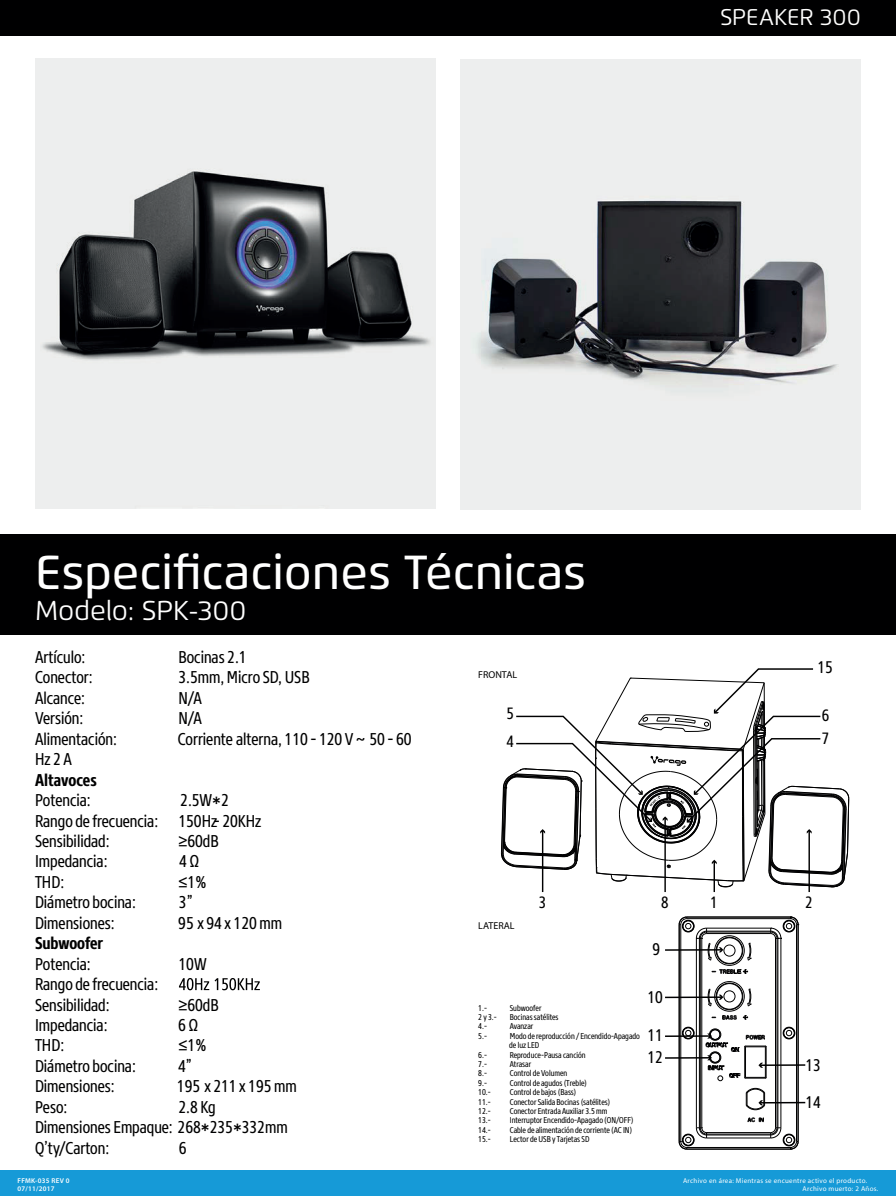
<style>
.page{position:relative;width:896px;height:1196px;background:#fff}
.page>*{position:absolute;margin:0;border:0;box-sizing:border-box;transform-origin:0 0}
.t1{font:500 47.69px "Flexo";color:#fff}
.t2{font:27.21px "Flexo";color:#fff}
.t3{font:22.75px "Flexo";color:#fff}
.t4{font:17.06px/20.5px "Core Sans N47 Cn";color:#000001}
.t5{font:700 17.06px "Core Sans N67 Cn";letter-spacing:-.005em;color:#000001}
.t6{font:16.8px/36.8px "Core Sans N47 Cn";color:#000001}
.t7{font:16.36px/28.3px "Core Sans N47 Cn";color:#000001}
.t8{font:9.97px "Myriad Pro";color:#000001}
.t9{font:8.4px/9.4px "Core Sans N47 Cn";color:#000001}
.t10{font:7px/7.9px "Myriad Pro";letter-spacing:.04em;color:#fff}
.t11{font:600 7px/7.9px "Myriad Pro";letter-spacing:.04em;color:#fff}
</style>
<div class="page">
<div style="left:0;top:1170px;width:896px;height:25px;background:#169ad7"></div>
<div style="left:0;top:534px;width:896px;height:100px;background:#000001"></div>
<svg style="left:179px;top:978px;width:81px;height:12px"></svg>
<div style="left:0;top:0;width:896px;height:35px;background:#000001"></div>
<img style="left:35px;top:59px;width:401px;height:449px">
<img style="left:460px;top:59px;width:401px;height:450px">
<hr style="left:665px;top:996px;width:57px;height:2px;background:#000001">
<svg style="left:719px;top:994px;width:4px;height:5px"></svg>
<hr style="left:665px;top:1035px;width:45px;height:1px;background:#000001">
<hr style="left:665px;top:1056px;width:45px;height:2px;background:#000001">
<hr style="left:760px;top:1064px;width:45px;height:1px;background:#000001">
<hr style="left:760px;top:1101px;width:45px;height:2px;background:#000001">
<hr style="left:687px;top:1148px;width:104px;height:1px;background:#000001">
<hr style="left:687px;top:1147px;width:104px;height:1px;background:#000001">
<hr style="left:707px;top:1137px;width:64px;height:1px;background:#000001">
<hr style="left:707px;top:1134px;width:64px;height:1px;background:#000001">
<hr style="left:707px;top:1133px;width:64px;height:1px;background:#000001">
<hr style="left:707px;top:1132px;width:64px;height:1px;background:#000001">
<hr style="left:679px;top:924px;width:1px;height:217px;background:#000001">
<hr style="left:681px;top:924px;width:1px;height:217px;background:#000001">
<hr style="left:696px;top:938px;width:1px;height:189px;background:#000001">
<hr style="left:699px;top:938px;width:1px;height:189px;background:#000001">
<hr style="left:700px;top:938px;width:1px;height:189px;background:#000001">
<hr style="left:702px;top:938px;width:1px;height:189px;background:#000001">
<svg style="left:743px;top:1015px;width:5px;height:4px"></svg>
<svg style="left:712px;top:1015px;width:25px;height:4px"></svg>
<hr style="left:775px;top:938px;width:1px;height:189px;background:#000001">
<hr style="left:777px;top:938px;width:1px;height:189px;background:#000001">
<hr style="left:778px;top:938px;width:1px;height:189px;background:#000001">
<hr style="left:781px;top:938px;width:1px;height:189px;background:#000001">
<hr style="left:796px;top:924px;width:1px;height:217px;background:#000001">
<hr style="left:798px;top:924px;width:1px;height:217px;background:#000001">
<svg style="left:712px;top:969px;width:36px;height:5px"></svg>
<svg style="left:747px;top:1117px;width:17px;height:5px"></svg>
<svg style="left:679px;top:1127px;width:29px;height:22px"></svg>
<svg style="left:706px;top:1033px;width:61px;height:47px"></svg>
<div style="left:682px;top:1026px;width:12px;height:12px;border:1px solid #000001;border-radius:50%"></div>
<div style="left:683px;top:1027px;width:11px;height:11px;border:1px solid #000001;border-radius:50%"></div>
<svg style="left:685px;top:1030px;width:6px;height:5px"></svg>
<svg style="left:708px;top:988px;width:4px;height:18px"></svg>
<svg style="left:747px;top:988px;width:4px;height:18px"></svg>
<div style="left:714px;top:981px;width:30px;height:30px;border:1px solid #000001;border-radius:50%"></div>
<div style="left:716px;top:982px;width:27px;height:27px;border:1px solid #000001;border-radius:50%"></div>
<div style="left:716px;top:983px;width:26px;height:26px;border:1px solid #000001;border-radius:50%"></div>
<div style="left:709px;top:1028px;width:12px;height:12px;border:1px solid #000001;border-radius:50%"></div>
<div style="left:724px;top:990px;width:11px;height:12px;border:1px solid #000001;border-radius:50%"></div>
<div style="left:710px;top:1029px;width:10px;height:10px;border:1px solid #000001;border-radius:50%"></div>
<div style="left:714px;top:935px;width:30px;height:30px;border:1px solid #000001;border-radius:50%"></div>
<div style="left:716px;top:937px;width:27px;height:26px;border:1px solid #000001;border-radius:50%"></div>
<div style="left:716px;top:937px;width:26px;height:26px;border:1px solid #000001;border-radius:50%"></div>
<svg style="left:746px;top:1087px;width:19px;height:22px"></svg>
<svg style="left:770px;top:1127px;width:29px;height:22px"></svg>
<div style="left:783px;top:1026px;width:12px;height:12px;border:1px solid #000001;border-radius:50%"></div>
<div style="left:783px;top:1027px;width:12px;height:11px;border:1px solid #000001;border-radius:50%"></div>
<div style="left:784px;top:1027px;width:11px;height:11px;border:1px solid #000001;border-radius:50%"></div>
<svg style="left:786px;top:1030px;width:6px;height:5px"></svg>
<svg style="left:501px;top:668px;width:348px;height:292px"></svg>
<h3 class="t3" style="left:720px;top:3px;width:142px">SPEAKER 300</h3>
<h1 class="t1" style="left:35px;top:543px;width:553px">Especificaciones Técnicas</h1>
<h2 class="t2" style="left:35px;top:594px;width:213px">Modelo: SPK-300</h2>
<p class="t4" style="left:35px;top:646px;width:52px">Artículo:</p>
<p class="t4" style="left:178px;top:646px;width:70px">Bocinas 2.1</p>
<p class="t4" style="left:35px;top:667px;width:59px">Conector:</p>
<p class="t4" style="left:178px;top:667px;width:133px">3.5mm,Micro SD, USB</p>
<p class="t4" style="left:35px;top:687px;width:52px">Alcance:</p>
<p class="t4" style="left:178px;top:687px;width:25px">N/A</p>
<p class="t4" style="left:35px;top:708px;width:50px">Versión:</p>
<p class="t4" style="left:178px;top:708px;width:25px">N/A</p>
<p class="t4" style="left:35px;top:728px;width:83px">Alimentación:</p>
<p class="t4" style="left:178px;top:728px;width:235px">Corriente alterna, 110 - 120 V ~ 50 - 60</p>
<p class="t4" style="left:35px;top:748px;width:38px">Hz2A</p>
<p class="t5" style="left:35px;top:768px;width:63px">Altavoces</p>
<p class="t4" style="left:35px;top:789px;width:57px">Potencia:</p>
<p class="t4" style="left:35px;top:789px;width:228px;text-indent:145px">2.5W*2<br>Rango de frecuencia: 150Hz- 20KHz<br>Sensibilidad:</p>
<p class="t4" style="left:178px;top:830px;width:42px">≥60dB</p>
<p class="t4" style="left:35px;top:851px;width:74px">Impedancia:</p>
<p class="t4" style="left:179px;top:851px;width:21px">4Ω</p>
<p class="t4" style="left:35px;top:871px;width:31px">THD:</p>
<p class="t4" style="left:178px;top:871px;width:30px">≤1%</p>
<p class="t4" style="left:35px;top:891px;width:102px">Diámetro bocina:</p>
<p class="t4" style="left:179px;top:891px;width:15px">3”</p>
<p class="t4" style="left:35px;top:912px;width:81px">Dimensiones:</p>
<p class="t4" style="left:178px;top:912px;width:105px">95 x94x120mm</p>
<p class="t5" style="left:35px;top:932px;width:70px">Subwoofer</p>
<p class="t4" style="left:35px;top:953px;width:57px">Potencia:</p>
<p class="t4" style="left:178px;top:953px;width:30px">10W</p>
<p class="t4" style="left:35px;top:973px;width:125px">Rango de frecuencia:<br>Sensibilidad:</p>
<p class="t4" style="left:178px;top:994px;width:42px">≥60dB</p>
<p class="t4" style="left:35px;top:1014px;width:74px">Impedancia:</p>
<p class="t4" style="left:178px;top:1014px;width:21px">6Ω</p>
<p class="t4" style="left:35px;top:1035px;width:31px">THD:</p>
<p class="t4" style="left:178px;top:1035px;width:30px">≤1%</p>
<p class="t4" style="left:35px;top:1055px;width:102px">Diámetro bocina:</p>
<p class="t4" style="left:178px;top:1055px;width:15px">4”</p>
<p class="t4" style="left:35px;top:1075px;width:81px">Dimensiones:</p>
<p class="t4" style="left:177px;top:1075px;width:121px">195 x 211 x 195mm</p>
<p class="t4" style="left:35px;top:1096px;width:34px">Peso:</p>
<p class="t4" style="left:35px;top:1096px;width:254px;text-indent:143px">2.8 Kg<br>Dimensiones Empaque: 268*235*332mm<br>Q’ty/Carton:</p>
<p class="t4" style="left:179px;top:1137px;width:9px">6</p>
<p class="t11" style="left:17px;top:1176px;width:54px">FFMK-035 REV 0<br>07/11/2017</p>
<p class="t8" style="left:478px;top:668px;width:40px">FRONTAL</p>
<p class="t6" style="left:817px;top:648px;width:17px">15</p>
<p class="t7" style="left:506px;top:699px;width:9px">5<br>4</p>
<p class="t7" style="left:822px;top:704px;width:9px;line-height:22.3px">6<br>7</p>
<p class="t8" style="left:478px;top:919px;width:38px">LATERAL</p>
<p class="t7" style="left:539px;top:887px;width:9px">3</p>
<p class="t7" style="left:710px;top:887px;width:9px">1</p>
<p class="t7" style="left:805px;top:887px;width:9px">2</p>
<p class="t7" style="left:661px;top:887px;width:9px">8</p>
<p class="t9" style="left:478px;top:1002px;width:10px">1.-</p>
<p class="t9" style="left:510px;top:1002px;width:33px">Subwoofer</p>
<p class="t9" style="left:478px;top:1012px;width:20px">2 y 3.-</p>
<p class="t9" style="left:510px;top:1012px;width:50px">Bocinas satélites</p>
<p class="t9" style="left:478px;top:1021px;width:10px">4.-</p>
<p class="t9" style="left:510px;top:1021px;width:25px">Avanzar</p>
<p class="t9" style="left:478px;top:1030px;width:10px">5.-</p>
<p class="t9" style="left:509px;top:1030px;width:132px">Modo de reproducción / Encendido-Apagado de luz LED</p>
<p class="t9" style="left:478px;top:1049px;width:10px">6.-</p>
<p class="t9" style="left:510px;top:1049px;width:77px">Reproduce-Pausa canción</p>
<p class="t9" style="left:478px;top:1059px;width:10px">7.-</p>
<p class="t9" style="left:510px;top:1059px;width:23px">Atrasar</p>
<p class="t9" style="left:478px;top:1068px;width:10px">8.-</p>
<p class="t9" style="left:510px;top:1068px;width:59px">Control de Volumen</p>
<p class="t9" style="left:478px;top:1077px;width:10px">9.-</p>
<p class="t9" style="left:510px;top:1077px;width:79px">Control de agudos (Treble)</p>
<p class="t9" style="left:478px;top:1087px;width:14px">10.-</p>
<p class="t9" style="left:510px;top:1087px;width:68px">Control de bajos (Bass)</p>
<p class="t9" style="left:478px;top:1096px;width:14px">11.-</p>
<p class="t9" style="left:510px;top:1096px;width:102px">Conector Salida Bocinas (satélites)</p>
<p class="t9" style="left:478px;top:1106px;width:14px">12.-</p>
<p class="t9" style="left:510px;top:1106px;width:99px">Conector Entrada Auxiliar 3.5 mm</p>
<p class="t9" style="left:478px;top:1115px;width:14px">13.-</p>
<p class="t9" style="left:510px;top:1115px;width:125px">Interruptor Encendido-Apagado (ON/OFF)</p>
<p class="t9" style="left:478px;top:1124px;width:14px">14.-</p>
<p class="t9" style="left:510px;top:1124px;width:124px">Cable de alimentación de corriente (AC IN)</p>
<p class="t9" style="left:478px;top:1134px;width:14px">15.-</p>
<p class="t9" style="left:510px;top:1134px;width:81px">Lector de USB y Tarjetas SD</p>
<p class="t6" style="left:653px;top:930px;width:9px">9</p>
<p class="t6" style="left:647px;top:978px;width:17px">10</p>
<p class="t6" style="left:647px;top:1016px;width:17px">11</p>
<p class="t6" style="left:647px;top:1038px;width:17px">12</p>
<p class="t6" style="left:805px;top:1046px;width:17px">13<br>14</p>
<p class="t10" style="left:803px;top:1176px;width:77px;text-indent:-120px">Archivo en área: Mientras se encuentre activo el producto.<br>Archivo muerto: 2 Años.</p>
</div>
